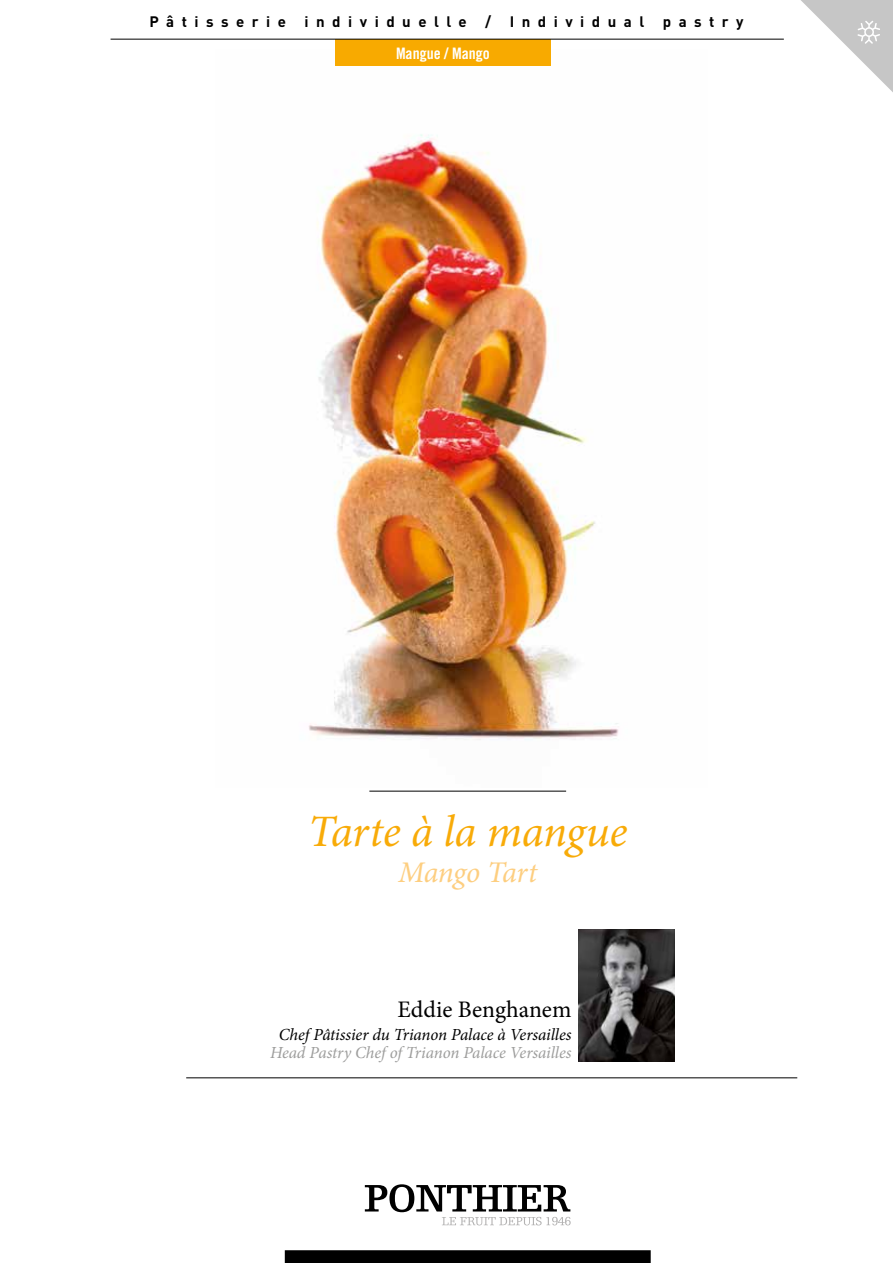
<style>
.page{position:relative;width:893px;height:1263px;background:#fff}
.page>*{position:absolute;margin:0;border:0;box-sizing:border-box;transform-origin:0 0}
.t1{font:italic 45px "Minion Pro";letter-spacing:-.01em;color:#f8ab08}
.t2{font:italic 30px "Minion Pro";letter-spacing:-.015em;color:#fdce80}
.t3{font:23.7px "Minion Pro";color:#000}
.t4{font:italic 16.95px "Minion Pro";letter-spacing:-.005em;color:#000}
.t5{font:italic 16.95px "Minion Pro";letter-spacing:-.005em;color:#9d9d9c}
.t6{font:15.75px "Trade Gothic Bold Cond Twenty";color:#fff}
.t7{font:700 15px "DIN";letter-spacing:.5em;color:#000}
</style>
<div class="page">
<img style="left:308px;top:134px;width:311px;height:606px">
<div style="left:335px;top:39px;width:216px;height:27px;background:#f8aa00"></div>
<hr style="left:369px;top:791px;width:197px;height:1px;background:#000">
<hr style="left:186px;top:1077px;width:611px;height:1px;background:#000">
<svg style="left:365px;top:1184px;width:206px;height:41px"></svg>
<div style="left:285px;top:1250px;width:366px;height:13px;background:#000"></div>
<img style="left:579px;top:929px;width:95px;height:132px">
<svg style="left:801px;top:0;width:92px;height:92px"></svg>
<hr style="left:111px;top:39px;width:673px;height:1px;background:#000">
<p class="t7" style="left:149px;top:12px;width:596px">Pâtisserie individuelle / Individual pastry</p>
<p class="t6" style="left:396px;top:44px;width:95px">Mangue / Mango</p>
<h1 class="t1" style="left:308px;top:800px;width:321px">Tarte à la mangue</h1>
<h2 class="t2" style="left:398px;top:851px;width:140px">Mango Tart</h2>
<h3 class="t3" style="left:397px;top:993px;width:176px">Eddie Benghanem</h3>
<p class="t4" style="left:279px;top:1023px;width:294px">Chef Pâtissier du Trianon Palace à Versailles</p>
<p class="t5" style="left:270px;top:1041px;width:303px">Head Pastry Chef of Trianon Palace Versailles</p>
</div>
